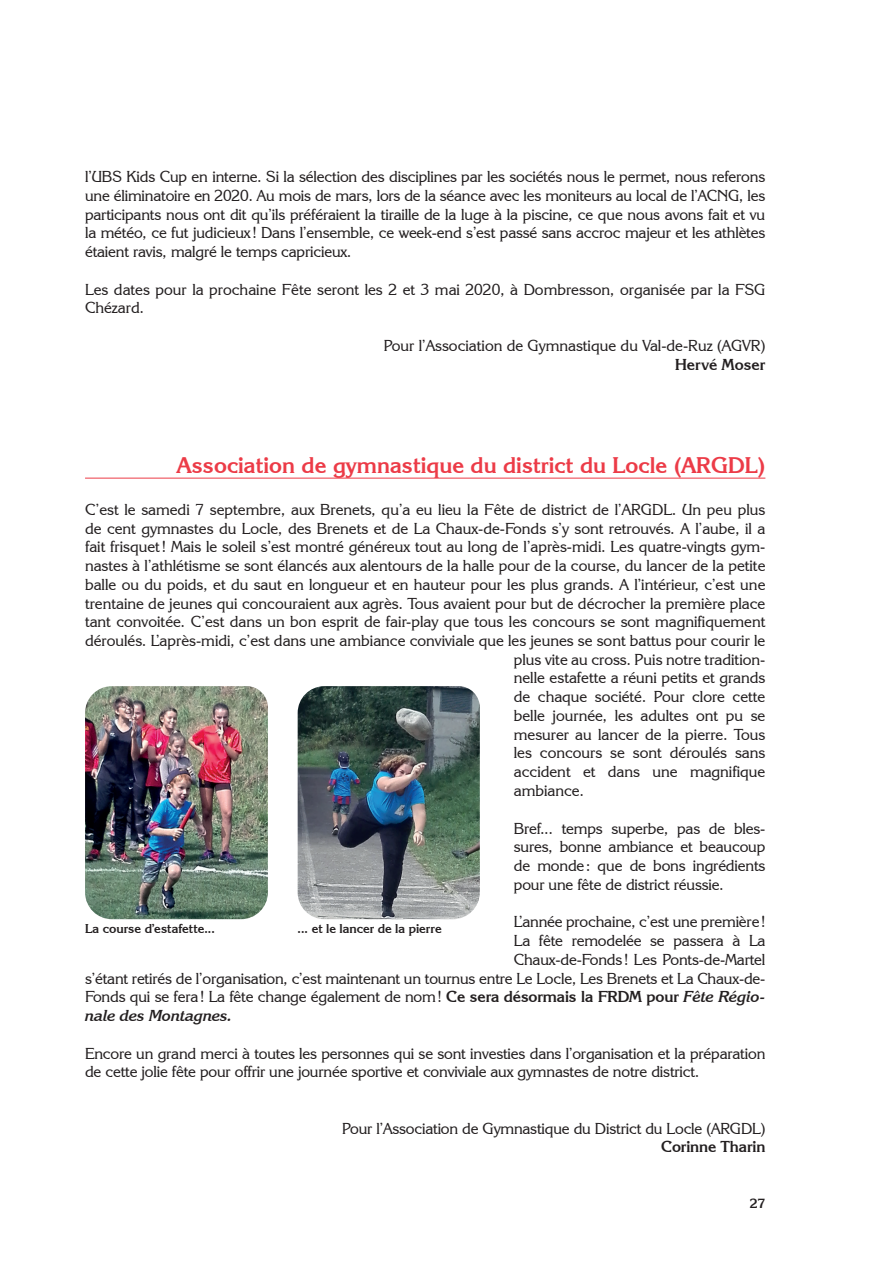
<style>
.page{position:relative;width:893px;height:1263px;background:#fff}
.page>*{position:absolute;margin:0;border:0;box-sizing:border-box;transform-origin:0 0}
.t1{font:700 22.5px "Korinna IT Cby BT";color:#ec3b47}
.t2{font:15.75px/18.8px "Korinna IT Cby BT";color:#231f20;text-align:justify}
.t3{font:700 15.75px "Korinna IT Cby BT";letter-spacing:-.01em;color:#231f20}
.t4{font:italic 700 15.75px "Korinna IT Cby BT";letter-spacing:-.01em;color:#231f20}
.t5{font:700 13.5px "Korinna IT Cby BT";color:#231f20}
.t6{font:700 12.75px "Korinna IT Cby BT";color:#231f20}
.s1{font-weight:700}
.s2{font-weight:700;font-style:italic}
</style>
<div class="page">
<hr style="left:85px;top:478px;width:680px;height:1px;background:#ec3b47">
<img style="left:85px;top:686px;width:183px;height:233px">
<img style="left:298px;top:686px;width:182px;height:233px">
<p class="t2" style="left:85px;top:167px;width:682px">l’UBS Kids Cup en interne. Si la sélection des disciplines par les sociétés nous le permet, nous referons une éliminatoire en 2020. Au mois de mars, lors de la séance avec les moniteurs au local de l’ACNG, les participants nous ont dit qu’ils préféraient la tiraille de la luge à la piscine, ce que nous avons fait et vu la météo, ce fut judicieux! Dans l’ensemble, ce week-end s’est passé sans accroc majeur et les athlètes étaient ravis, malgré le temps capricieux.</p>
<p class="t2" style="left:85px;top:279px;width:682px">Les dates pour la prochaine Fête seront les 2 et 3 mai 2020, à Dombresson, organisée par la FSG<br>Chézard.</p>
<p class="t2" style="left:384px;top:336px;width:383px">Pour l’Association de Gymnastique du Val-de-Ruz (AGVR)</p>
<p class="t3" style="left:675px;top:354px;width:92px">Hervé Moser</p>
<h1 class="t1" style="left:177px;top:452px;width:590px">Association de gymnastique du district du Locle (ARGDL)</h1>
<p class="t2" style="left:85px;top:500px;width:682px">C’est le samedi 7 septembre, aux Brenets, qu’a eu lieu la Fête de district de l’ARGDL. Un peu plus</p>
<p class="t2" style="left:85px;top:518px;width:682px">de cent gymnastes du Locle, des Brenets et de La Chaux-de-Fonds s’y sont retrouvés. A l’aube, il a</p>
<p class="t2" style="left:85px;top:537px;width:682px">fait frisquet! Mais le soleil s’est montré généreux tout au long de l’après-midi. Les quatre-vingts gym-</p>
<p class="t2" style="left:85px;top:556px;width:682px">nastes à l’athlétisme se sont élancés aux alentours de la halle pour de la course, du lancer de la petite</p>
<p class="t2" style="left:85px;top:575px;width:682px">balle ou du poids, et du saut en longueur et en hauteur pour les plus grands. A l’intérieur, c’est une</p>
<p class="t2" style="left:85px;top:593px;width:682px">trentaine de jeunes qui concouraient aux agrès. Tous avaient pour but de décrocher la première place</p>
<p class="t2" style="left:85px;top:612px;width:682px">tant convoitée. C’est dans un bon esprit de fair-play que tous les concours se sont magnifiquement</p>
<p class="t2" style="left:85px;top:631px;width:682px">déroulés. L’après-midi, c’est dans une ambiance conviviale que les jeunes se sont battus pour courir le</p>
<p class="t2" style="left:514px;top:650px;width:253px">plus vite au cross. Puis notre tradition-</p>
<p class="t2" style="left:514px;top:668px;width:253px">nelle estafette a réuni petits et grands</p>
<p class="t2" style="left:514px;top:687px;width:253px">de chaque société. Pour clore cette</p>
<p class="t2" style="left:514px;top:706px;width:253px">belle journée, les adultes ont pu se</p>
<p class="t2" style="left:514px;top:725px;width:253px">mesurer au lancer de la pierre. Tous</p>
<p class="t2" style="left:514px;top:743px;width:253px">les concours se sont déroulés sans</p>
<p class="t2" style="left:514px;top:762px;width:253px">accident et dans une magnifique</p>
<p class="t2" style="left:514px;top:781px;width:72px">ambiance.</p>
<p class="t2" style="left:514px;top:818px;width:253px">Bref... temps superbe, pas de bles&shy;sures, bonne ambiance et beaucoup de monde: que de bons ingrédients pour une fête de district réussie.</p>
<p class="t2" style="left:514px;top:912px;width:253px">L’année prochaine, c’est une première!</p>
<p class="t2" style="left:514px;top:931px;width:253px">La fête remodelée se passera à La</p>
<p class="t2" style="left:514px;top:950px;width:253px">Chaux-de-Fonds! Les Ponts-de-Martel</p>
<p class="t2" style="left:85px;top:968px;width:682px">s’étant retirés de l’organisation, c’est maintenant un tournus entre Le Locle, Les Brenets et La Chaux-de-</p>
<p class="t2" style="left:85px;top:987px;width:682px">Fonds qui se fera! La fête change également de nom! <span class="s1">Ce sera désormais la FRDM pour</span> <span class="s2">Fête Régio-</span></p>
<p class="t4" style="left:85px;top:1006px;width:149px">nale des Montagnes.</p>
<p class="t2" style="left:85px;top:1043px;width:682px">Encore un grand merci à toutes les personnes qui se sont investies dans l’organisation et la préparation de cette jolie fête pour offrir une journée sportive et conviviale aux gymnastes de notre district.</p>
<p class="t6" style="left:85px;top:921px;width:131px">La course d’estafette...</p>
<p class="t6" style="left:298px;top:921px;width:146px">... et le lancer de la pierre</p>
<p class="t2" style="left:342px;top:1118px;width:425px">Pour l’Association de Gymnastique du District du Locle (ARGDL)</p>
<p class="t3" style="left:661px;top:1137px;width:106px">Corinne Tharin</p>
<p class="t5" style="left:750px;top:1195px;width:17px">27</p>
</div>
